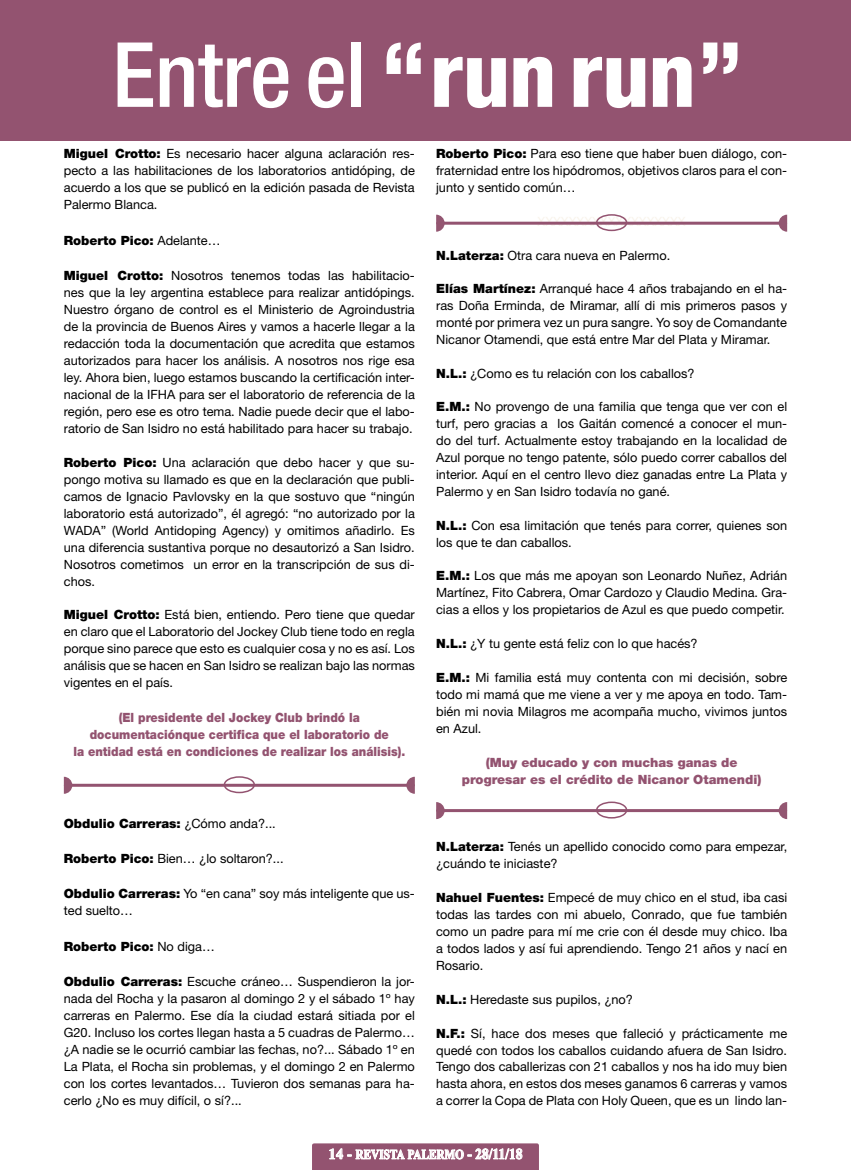
<style>
.page{position:relative;width:851px;height:1170px;background:#fff}
.page>*{position:absolute;margin:0;border:0;box-sizing:border-box;transform-origin:0 0}
.t1{font:800 condensed 90px "Helvetica Neue LT Std";letter-spacing:-.005em;color:#fff}
.t2{font:700 13.5px "Times New Roman";color:#fff;scale:.83 1}
.t3{font:12.75px/17px "Helvetica Neue LT Std";color:#000;text-align:justify}
.t4{font:900 12.75px/17px "Helvetica Neue LT Std";color:#935370;text-align:center;scale:.91 1}
.t5{font:900 12.75px "Helvetica Neue LT Std";color:#000}
.t6{font:900 12.75px/17px "Helvetica Neue LT Std";color:#935370;text-align:center}
.s1{font-weight:500}
.s2{font-weight:900}
.s3{font-weight:400}
.s4{font-size:15px}
</style>
<div class="page">
<div style="left:0;top:0;width:850px;height:140px;background:#935370"></div>
<svg style="left:312px;top:1143px;width:227px;height:26px;background:#a67189"></svg>
<hr style="left:65px;top:783px;width:348px;height:3px;background:#935370">
<svg style="left:64px;top:776px;width:8px;height:17px"></svg>
<svg style="left:406px;top:776px;width:9px;height:17px"></svg>
<div style="left:224px;top:776px;width:31px;height:17px;border:2px solid #935370;border-radius:50%"></div>
<hr style="left:437px;top:222px;width:348px;height:3px;background:#935370">
<svg style="left:436px;top:215px;width:8px;height:17px"></svg>
<svg style="left:778px;top:215px;width:9px;height:17px"></svg>
<div style="left:596px;top:214px;width:31px;height:17px;border:2px solid #935370;border-radius:50%"></div>
<hr style="left:437px;top:809px;width:348px;height:3px;background:#935370">
<svg style="left:436px;top:802px;width:8px;height:17px"></svg>
<svg style="left:778px;top:802px;width:9px;height:17px"></svg>
<div style="left:596px;top:801px;width:31px;height:17px;border:2px solid #935370;border-radius:50%"></div>
<h1 class="t1" style="left:112px;top:19px;width:631px"><span class="s1">Entre el</span> “run run”</h1>
<p class="t3" style="left:64px;top:145px;width:352px"><span class="s2">Miguel Crotto:</span> Es necesario hacer alguna aclaración res&shy;pecto a las habilitaciones de los laboratorios antidóping, de acuerdo a los que se publicó en la edición pasada de Revista Palermo Blanca.</p>
<p class="t5" style="left:64px;top:233px;width:158px">Roberto Pico: <span class="s3">Adelante…</span></p>
<p class="t3" style="left:64px;top:267px;width:352px"><span class="s2">Miguel Crotto:</span> Nosotros tenemos todas las habilitacio&shy;nes que la ley argentina establece para realizar antidópings.<br>Nuestro órgano de control es el Ministerio de Agroindustria de la provincia de Buenos Aires y vamos a hacerle llegar a la redacción toda la documentación que acredita que estamos autorizados para hacer los análisis. A nosotros nos rige esa ley. Ahora bien, luego estamos buscando la certificación inter&shy;nacional de la IFHA para ser el laboratorio de referencia de la región, pero ese es otro tema. Nadie puede decir que el labo&shy;ratorio de San Isidro no está habilitado para hacer su trabajo.</p>
<p class="t3" style="left:64px;top:453px;width:352px"><span class="s2">Roberto Pico:</span> Una aclaración que debo hacer y que su&shy;pongo motiva su llamado es que en la declaración que publi&shy;camos de Ignacio Pavlovsky en la que sostuvo que “ningún laboratorio está autorizado”, él agregó: “no autorizado por la WADA” (World Antidoping Agency) y omitimos añadirlo. Es una diferencia sustantiva porque no desautorizó a San Isidro.<br>Nosotros cometimos un error en la transcripción de sus di&shy;chos.</p>
<p class="t3" style="left:64px;top:606px;width:352px"><span class="s2">Miguel Crotto:</span> Está bien, entiendo. Pero tiene que quedar en claro que el Laboratorio del Jockey Club tiene todo en regla porque sino parece que esto es cualquier cosa y no es así. Los análisis que se hacen en San Isidro se realizan bajo las normas vigentes en el país.</p>
<p class="t4" style="left:73px;top:709px;width:366px">(El presidente del Jockey Club brindó la documentaciónque certifica que el laboratorio de<br>la entidad está en condiciones de realizar los análisis).</p>
<p class="t5" style="left:64px;top:815px;width:213px">Obdulio Carreras: <span class="s3">¿Cómo anda?...</span></p>
<p class="t3" style="left:64px;top:849px;width:221px"><span class="s2">Roberto Pico:</span> Bien… ¿lo soltaron?...</p>
<p class="t3" style="left:64px;top:884px;width:352px"><span class="s2">Obdulio Carreras:</span> Yo “en cana” soy más inteligente que us&shy;ted suelto…</p>
<p class="t5" style="left:64px;top:938px;width:152px">Roberto Pico: <span class="s3">No diga…</span></p>
<p class="t3" style="left:64px;top:972px;width:352px"><span class="s2">Obdulio Carreras:</span> Escuche cráneo… Suspendieron la jor&shy;nada del Rocha y la pasaron al domingo 2 y el sábado 1º hay carreras en Palermo. Ese día la ciudad estará sitiada por el G20. Incluso los cortes llegan hasta a 5 cuadras de Palermo… ¿A nadie se le ocurrió cambiar las fechas, no?... Sábado 1º en La Plata, el Rocha sin problemas, y el domingo 2 en Palermo con los cortes levantados… Tuvieron dos semanas para ha&shy;cerlo ¿No es muy difícil, o sí?...</p>
<p class="t3" style="left:436px;top:145px;width:352px"><span class="s2">Roberto Pico:</span> Para eso tiene que haber buen diálogo, con&shy;fraternidad entre los hipódromos, objetivos claros para el con&shy;junto y sentido común…</p>
<p class="t3" style="left:436px;top:246px;width:236px"><span class="s2">N.Laterza:</span> Otra cara nueva en Palermo.</p>
<p class="t3" style="left:436px;top:280px;width:352px"><span class="s2">Elías Martínez:</span> Arranqué hace 4 años trabajando en el ha&shy;ras Doña Erminda, de Miramar, allí di mis primeros pasos y monté por primera vez un pura sangre. Yo soy de Comandante Nicanor Otamendi, que está entre Mar del Plata y Miramar.</p>
<p class="t3" style="left:436px;top:365px;width:260px"><span class="s2">N.L.:</span> ¿Como es tu relación con los caballos?</p>
<p class="t3" style="left:436px;top:398px;width:352px"><span class="s2">E.M.:</span> No provengo de una familia que tenga que ver con el turf, pero gracias a los Gaitán comencé a conocer el mun&shy;do del turf. Actualmente estoy trabajando en la localidad de Azul porque no tengo patente, sólo puedo correr caballos del interior. Aquí en el centro llevo diez ganadas entre La Plata y Palermo y en San Isidro todavía no gané.</p>
<p class="t3" style="left:436px;top:516px;width:352px"><span class="s2">N.L.:</span> Con esa limitación que tenés para correr, quienes son los que te dan caballos.</p>
<p class="t3" style="left:436px;top:567px;width:352px"><span class="s2">E.M.:</span> Los que más me apoyan son Leonardo Nuñez, Adrián Martínez, Fito Cabrera, Omar Cardozo y Claudio Medina. Gra&shy;cias a ellos y los propietarios de Azul es que puedo competir.</p>
<p class="t3" style="left:436px;top:634px;width:263px"><span class="s2">N.L.:</span> ¿Y tu gente está feliz con lo que hacés?</p>
<p class="t3" style="left:436px;top:668px;width:352px"><span class="s2">E.M.:</span> Mi familia está muy contenta con mi decisión, sobre todo mi mamá que me viene a ver y me apoya en todo. Tam&shy;bién mi novia Milagros me acompaña mucho, vivimos juntos en Azul.</p>
<p class="t6" style="left:462px;top:753px;width:301px">(Muy educado y con muchas ganas de progresar es el crédito de Nicanor Otamendi)</p>
<p class="t3" style="left:436px;top:838px;width:352px"><span class="s2">N.Laterza:</span> Tenés un apellido conocido como para empezar, ¿cuándo te iniciaste?</p>
<p class="t3" style="left:436px;top:888px;width:352px"><span class="s2">Nahuel Fuentes:</span> Empecé de muy chico en el stud, iba casi todas las tardes con mi abuelo, Conrado, que fue también como un padre para mí me crie con él desde muy chico. Iba a todos lados y así fui aprendiendo. Tengo 21 años y nací en Rosario.</p>
<p class="t3" style="left:436px;top:990px;width:198px"><span class="s2">N.L.:</span> Heredaste sus pupilos, ¿no?</p>
<p class="t3" style="left:436px;top:1024px;width:352px"><span class="s2">N.F.:</span> Sí, hace dos meses que falleció y prácticamente me quedé con todos los caballos cuidando afuera de San Isidro.<br>Tengo dos caballerizas con 21 caballos y nos ha ido muy bien hasta ahora, en estos dos meses ganamos 6 carreras y vamos a correr la Copa de Plata con Holy Queen, que es un lindo lan-</p>
<p class="t2" style="left:328px;top:1144px;width:235px"><span class="s4">14 -</span> REVISTA PALERMO <span class="s4">- 28/11/18</span></p>
</div>
